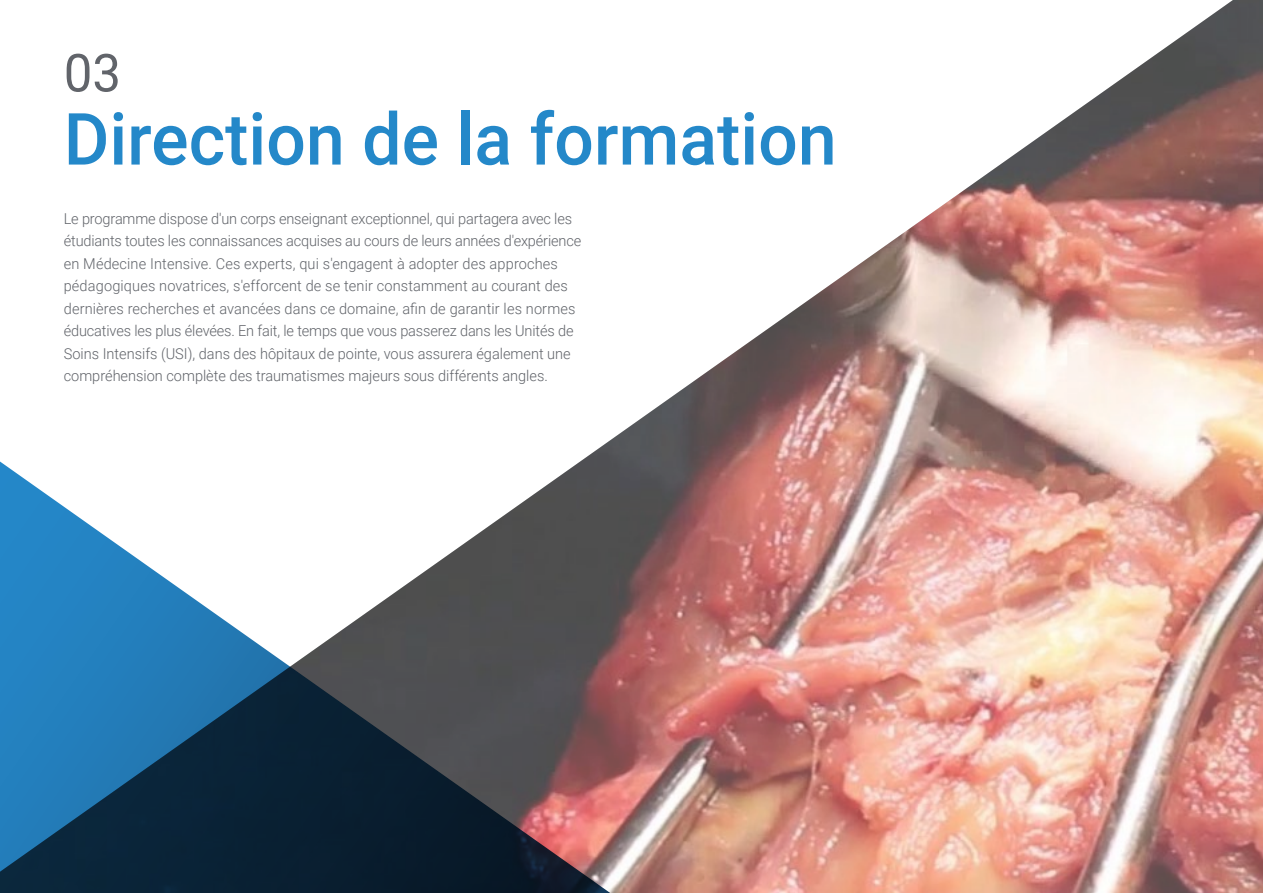
<style>
.page{position:relative;width:1263px;height:893px;background:#fff}
.page>*{position:absolute;margin:0;border:0;box-sizing:border-box;transform-origin:0 0}
.t1{font:500 72px "Roboto";color:#2488c9}
.t2{font:52.5px "Roboto";color:#61646a}
.t3{font:300 15px/22.5px "Roboto";color:#61646a}
</style>
<div class="page">
<img style="left:602px;top:0;width:661px;height:893px">
<svg style="left:0;top:446px;width:640px;height:447px"></svg>
<h2 class="t2" style="left:64px;top:36px;width:59px">03</h2>
<h1 class="t1" style="left:64px;top:89px;width:774px">Direction de la formation</h1>
<p class="t3" style="left:64px;top:207px;width:519px">Le programme dispose d'un corps enseignant exceptionnel, qui partagera avec les étudiants toutes les connaissances acquises au cours de leurs années d'expérience en Médecine Intensive. Ces experts, qui s'engagent à adopter des approches pédagogiques novatrices, s'efforcent de se tenir constamment au courant des dernières recherches et avancées dans ce domaine, afin de garantir les normes éducatives les plus élevées. En fait, le temps que vous passerez dans les Unités de Soins Intensifs (USI), dans des hôpitaux de pointe, vous assurera également une compréhension complète des traumatismes majeurs sous différents angles.</p>
</div>
